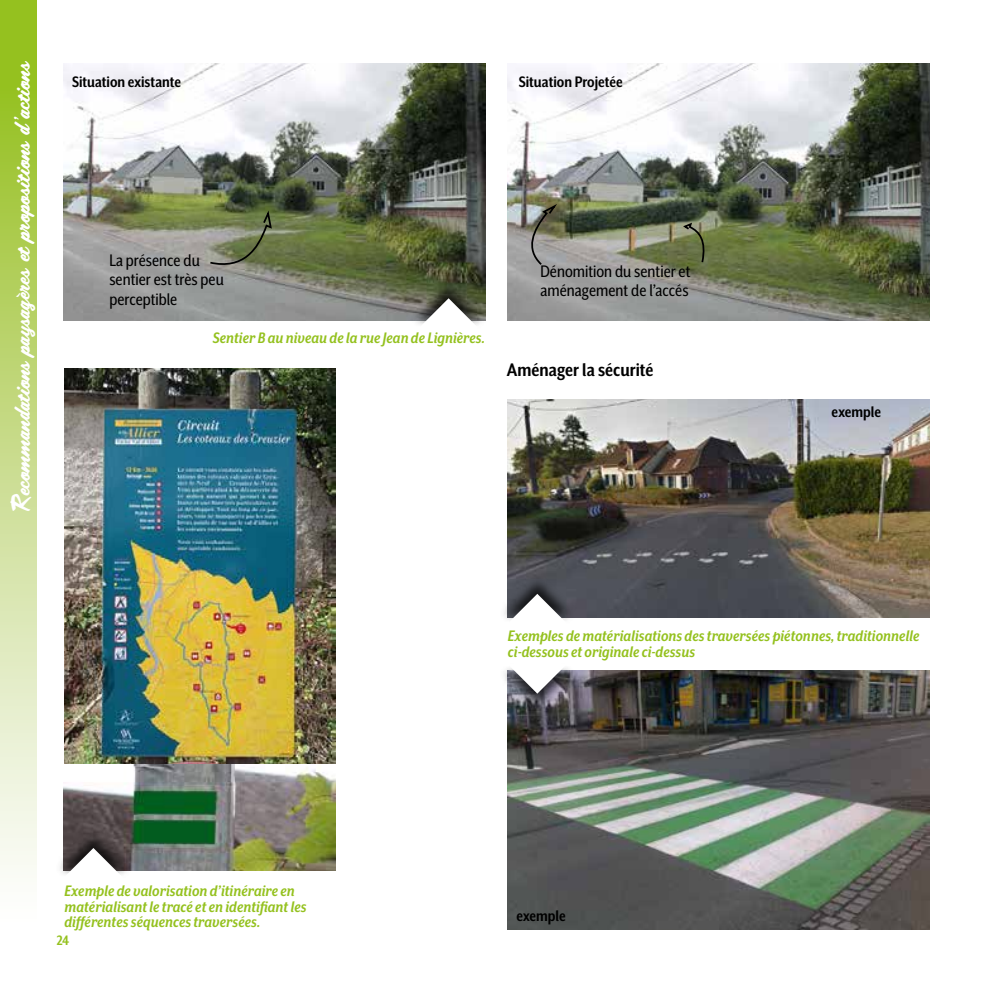
<style>
.page{position:relative;width:993px;height:993px;background:#fff}
.page>*{position:absolute;margin:0;border:0;box-sizing:border-box;transform-origin:0 0}
.t1{font:22.75px "Scriptorama JF Tradeshow";color:#fff}
.t2{font:700 21px "Mr Eaves XL San Nar OT";color:#000}
.t3{font:19.25px/19.2px "Mr Eaves XL San Nar OT";color:#000}
.t4{font:italic 700 17.5px/15.8px "Mr Eaves XL San Nar OT";color:#94c11e}
.t5{font:700 17.5px "Mr Eaves XL San Nar OT";color:#000}
.t6{font:700 15.75px "Mr Eaves XL Mod Nar OT";color:#94c11e}
</style>
<div class="page">
<div style="left:0;top:0;width:36px;height:992px;background:linear-gradient(to bottom,#8fbb13,#fff)"></div>
<img style="left:507px;top:63px;width:422px;height:258px">
<img style="left:63px;top:63px;width:422px;height:258px">
<img style="left:507px;top:399px;width:422px;height:218px">
<img style="left:507px;top:670px;width:422px;height:259px">
<img style="left:63px;top:368px;width:272px;height:502px">
<div style="left:410px;top:280px;width:76px;height:48px;background:#000;opacity:.75"></div>
<svg style="left:418px;top:298px;width:61px;height:30px"></svg>
<svg style="left:208px;top:207px;width:65px;height:62px;background:#747d5c"></svg>
<svg style="left:681px;top:221px;width:25px;height:43px"></svg>
<svg style="left:524px;top:201px;width:35px;height:66px;background:#86867c"></svg>
<div style="left:55px;top:829px;width:76px;height:48px;background:#000;opacity:.75"></div>
<svg style="left:63px;top:847px;width:61px;height:30px"></svg>
<div style="left:499px;top:575px;width:76px;height:49px;background:#000;opacity:.75"></div>
<svg style="left:507px;top:593px;width:60px;height:31px"></svg>
<div style="left:499px;top:663px;width:76px;height:48px;background:#000;opacity:.75"></div>
<svg style="left:507px;top:663px;width:60px;height:30px"></svg>
<h1 class="t1" style="left:5px;top:511px;width:452px;rotate:-90deg">Recommandations paysagères et propositions d’actions</h1>
<p class="t5" style="left:72px;top:73px;width:110px">Situation existante</p>
<p class="t5" style="left:518px;top:73px;width:106px">Situation Projetée</p>
<p class="t3" style="left:109px;top:251px;width:116px">La présence du sentier est très peu perceptible</p>
<p class="t3" style="left:540px;top:261px;width:151px">Dénomition du sentier et aménagement de l’accés</p>
<p class="t4" style="left:213px;top:329px;width:274px">Sentier B au niveau de la rue Jean de Lignières.</p>
<p class="t2" style="left:507px;top:359px;width:148px">Aménager la sécurité</p>
<p class="t5" style="left:831px;top:403px;width:51px">exemple</p>
<p class="t4" style="left:507px;top:627px;width:413px">Exemples de matérialisations des traversées piétonnes, traditionnelle ci-dessous et originale ci-dessus</p>
<p class="t4" style="left:64px;top:882px;width:243px">Exemple de valorisation d’itinéraire en matérialisant le tracé et en identifiant les différentes séquences traversées.</p>
<p class="t6" style="left:57px;top:931px;width:14px">24</p>
<p class="t5" style="left:516px;top:906px;width:51px">exemple</p>
</div>
